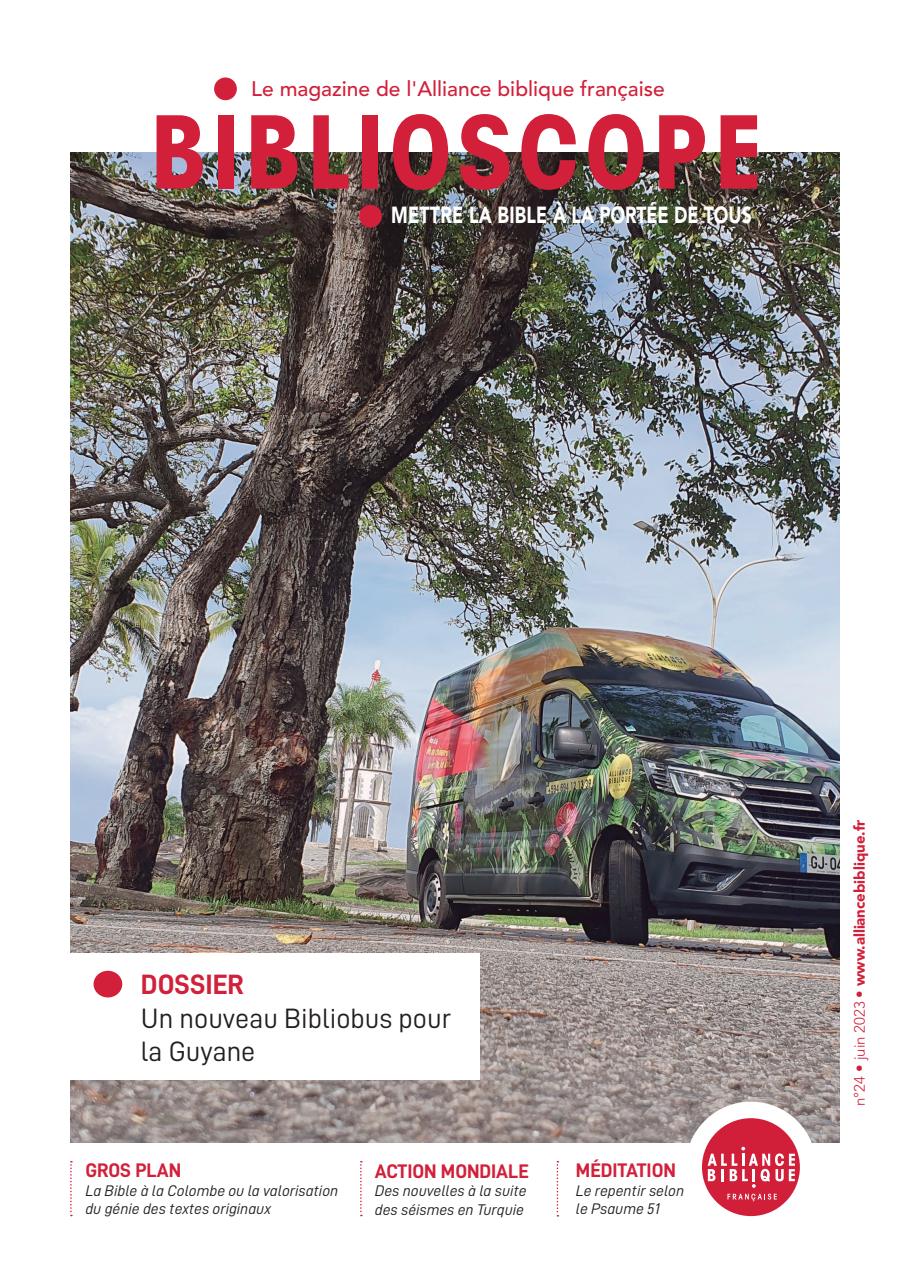
<style>
.page{position:relative;width:910px;height:1280px;background:#fff}
.page>*{position:absolute;margin:0;border:0;box-sizing:border-box;transform-origin:0 0}
.t1{font:28.05px/33.6px "D DIN";color:#231f20}
.t2{font:28.05px "D DIN Bold";color:#d2203a}
.t3{font:900 23.1px "Avenir LT Std";letter-spacing:.01em;color:#fff;scale:.76 1}
.t4{font:500 21px "Avenir LT Std";color:#d2203a}
.t5{font:19.65px "D DIN Bold";color:#d2203a}
.t6{font:15.45px/18.6px "D DIN Italic";color:#231f20}
.t7{font:900 15px "Avenir LT Std";color:#d2203a}
.s1{font-weight:300}
.s2{font-family:"Avant Garde";font-weight:600;font-stretch:condensed}
</style>
<div class="page">
<img style="left:70px;top:153px;width:770px;height:990px">
<div style="left:685px;top:1102px;width:131px;height:131px;background:#fff;border-radius:50%"></div>
<div style="left:702px;top:1118px;width:98px;height:98px;background:#d11e39;border-radius:50%"></div>
<svg style="left:727px;top:1194px;width:50px;height:7px"></svg>
<svg style="left:708px;top:1147px;width:87px;height:41px"></svg>
<svg style="left:360px;top:1161px;width:2px;height:55px"></svg>
<svg style="left:557px;top:1161px;width:1px;height:55px"></svg>
<svg style="left:70px;top:1161px;width:2px;height:55px"></svg>
<div style="left:0;top:954px;width:480px;height:126px;background:#fff"></div>
<svg style="left:93px;top:970px;width:30px;height:28px"></svg>
<svg style="left:157px;top:115px;width:46px;height:74px"></svg>
<div style="left:218px;top:115px;width:15px;height:74px;background:#d2203a"></div>
<svg style="left:251px;top:115px;width:47px;height:74px"></svg>
<svg style="left:313px;top:115px;width:35px;height:74px"></svg>
<div style="left:363px;top:115px;width:15px;height:74px;background:#d2203a"></div>
<svg style="left:393px;top:114px;width:55px;height:76px"></svg>
<svg style="left:460px;top:114px;width:49px;height:76px"></svg>
<svg style="left:521px;top:114px;width:55px;height:76px"></svg>
<svg style="left:588px;top:114px;width:55px;height:76px"></svg>
<svg style="left:659px;top:115px;width:46px;height:74px"></svg>
<svg style="left:721px;top:115px;width:36px;height:74px"></svg>
<div style="left:214px;top:77px;width:23px;height:23px;background:#d2203a;border-radius:50%"></div>
<div style="left:359px;top:204px;width:23px;height:24px;background:#d2203a;border-radius:50%"></div>
<h3 class="t4" style="left:251px;top:76px;width:415px">Le magazine de l'Alliance biblique française</h3>
<h2 class="t3" style="left:391px;top:201px;width:476px">METTRE LA BIBLE À LA PORTÉE DE TOUS</h2>
<h1 class="t2" style="left:141px;top:969px;width:105px">DOSSIER</h1>
<h1 class="t1" style="left:141px;top:1001px;width:312px">Un nouveau Bibliobus pour la Guyane</h1>
<p class="t5" style="left:85px;top:1160px;width:97px">GROS PLAN</p>
<p class="t6" style="left:85px;top:1181px;width:254px">La Bible à la Colombe ou la valorisation du génie des textes originaux</p>
<p class="t5" style="left:375px;top:1160px;width:155px">ACTION MONDIALE</p>
<p class="t6" style="left:375px;top:1181px;width:153px">Des nouvelles à la suite des séismes en Turquie</p>
<p class="t5" style="left:576px;top:1160px;width:101px">MÉDITATION</p>
<p class="t6" style="left:576px;top:1181px;width:110px">Le repentir selon le Psaume 51</p>
<p class="t7" style="left:850px;top:1106px;width:288px;rotate:-90deg"><span class="s1">n°24</span> <span class="s2">•</span> <span class="s1">juin 2023</span> <span class="s2">•</span> www.alliancebiblique.fr</p>
</div>
